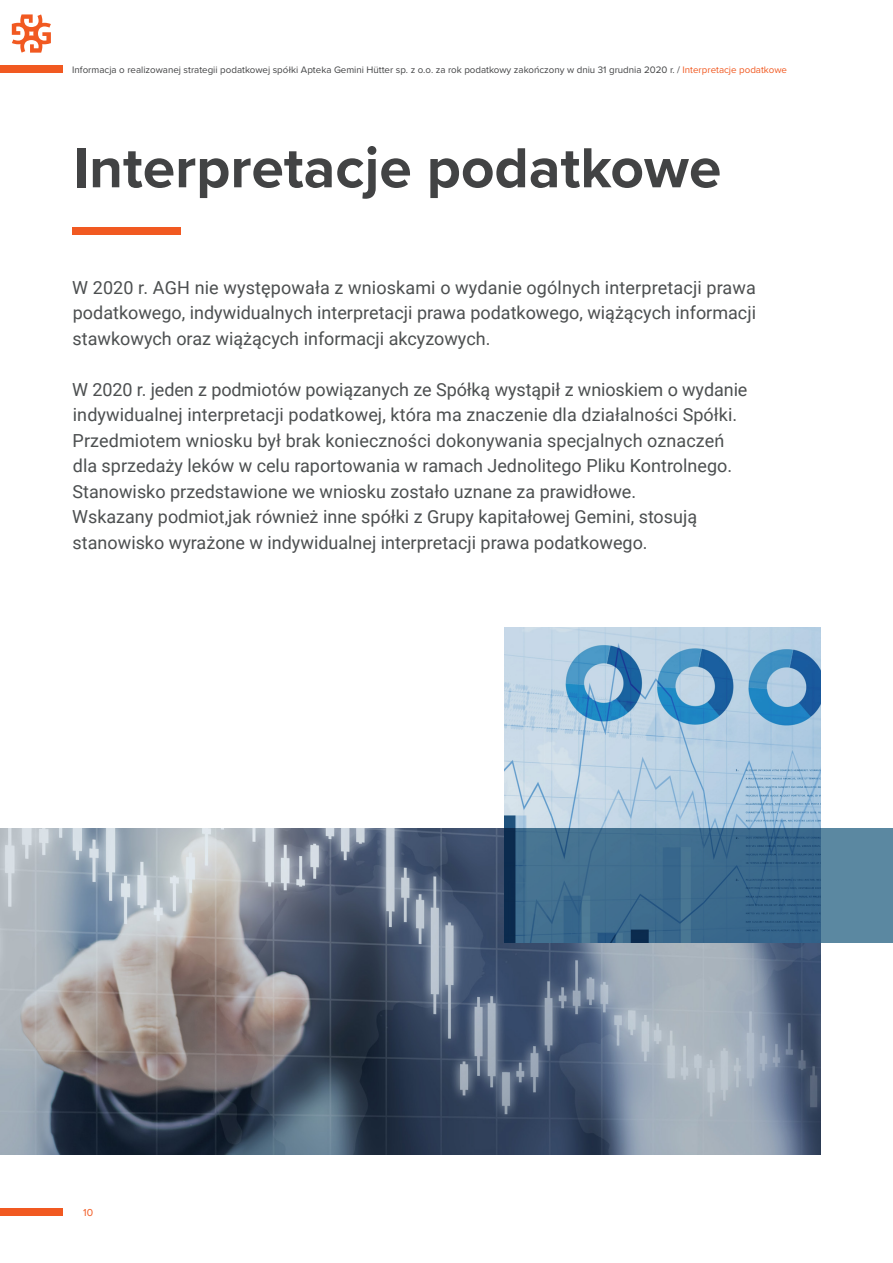
<style>
.page{position:relative;width:893px;height:1263px;background:#fff}
.page>*{position:absolute;margin:0;border:0;box-sizing:border-box;transform-origin:0 0}
.Nagłówek{font:700 58.5px "Proxima Nova";color:#424344}
.Styl_akapitowy_1{font:18px/25.5px "Roboto";color:#4c4f50;text-align:justify}
.t1{font:10.5px "Proxima Nova";color:#f15921}
.Nagłówek-2{font:9.75px "Proxima Nova";color:#424344}
.s1{color:#f15921}
</style>
<div class="page">
<div style="left:0;top:66px;width:63px;height:7px;background:#f15921"></div>
<div style="left:0;top:1209px;width:63px;height:7px;background:#f15921"></div>
<div style="left:72px;top:227px;width:108px;height:7px;background:#f15921"></div>
<svg style="left:12px;top:14px;width:39px;height:39px"></svg>
<img style="left:0;top:828px;width:821px;height:326px">
<img style="left:505px;top:628px;width:316px;height:200px">
<svg style="left:505px;top:828px;width:388px;height:114px;background:#406d8e"></svg>
<p class="Nagłówek-2" style="left:72px;top:62px;width:716px">Informacja o realizowanej strategii podatkowej spółki Apteka Gemini Hütter sp. z o.o. za rok podatkowy zakończony w dniu 31 grudnia 2020 r. / <span class="s1">Interpretacje podatkowe</span></p>
<p class="Nagłówek" style="left:73px;top:124px;width:650px">Interpretacje podatkowe</p>
<p class="Styl_akapitowy_1" style="left:72px;top:274px;width:685px">W 2020 r. AGH nie występowała z wnioskami o wydanie ogólnych interpretacji prawa podatkowego, indywidualnych interpretacji prawa podatkowego, wiążących informacji stawkowych oraz wiążących informacji akcyzowych.</p>
<p class="Styl_akapitowy_1" style="left:72px;top:376px;width:677px;text-align:left">W 2020 r. jeden z podmiotów powiązanych ze Spółką wystąpił z wnioskiem o wydanie indywidualnej interpretacji podatkowej, która ma znaczenie dla działalności Spółki.<br>Przedmiotem wniosku był brak konieczności dokonywania specjalnych oznaczeń dla sprzedaży leków w celu raportowania w ramach Jednolitego Pliku Kontrolnego.<br>Stanowisko przedstawione we wniosku zostało uznane za prawidłowe.<br>Wskazany podmiot,jak również inne spółki z Grupy kapitałowej Gemini, stosują stanowisko wyrażone w indywidualnej interpretacji prawa podatkowego.</p>
<p class="t1" style="left:83px;top:1205px;width:11px">10</p>
</div>
